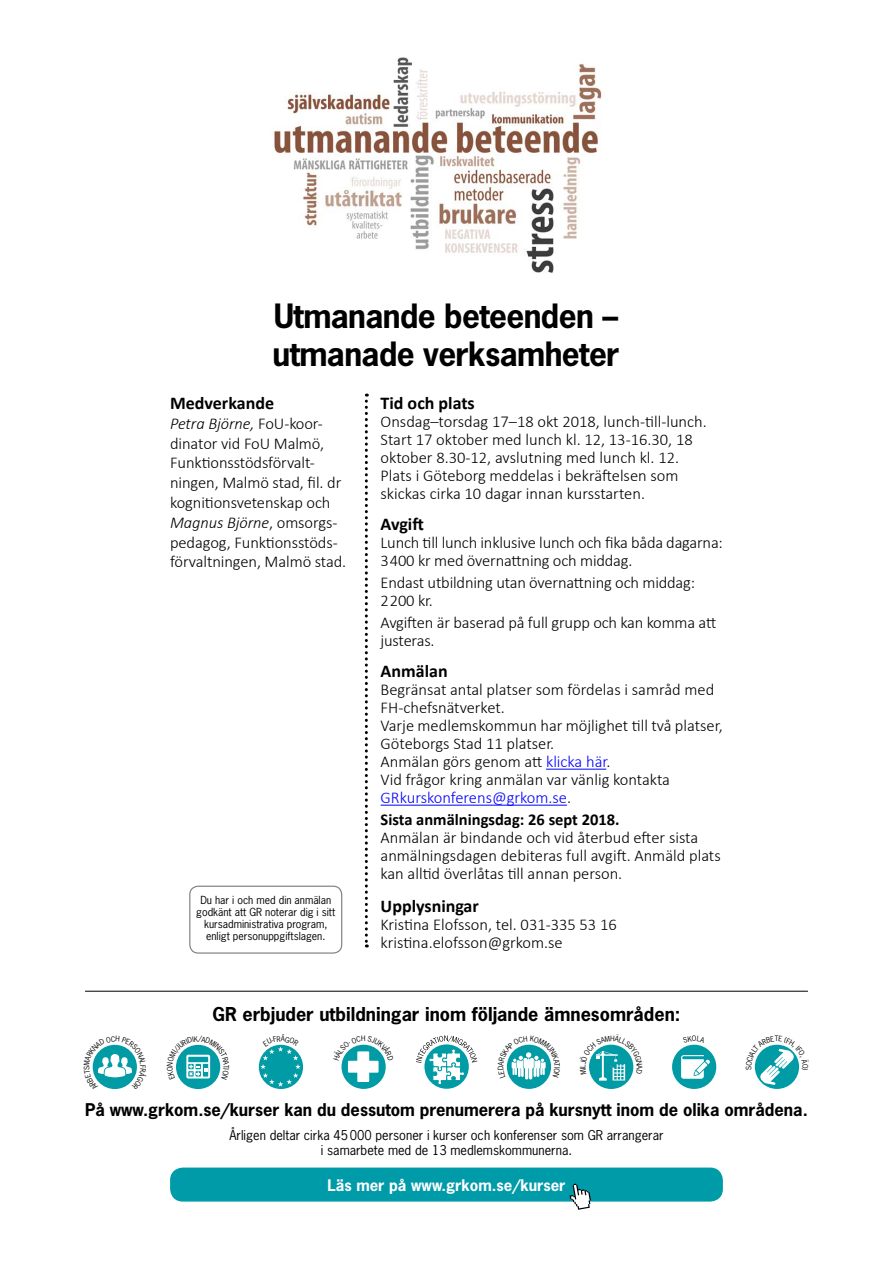
<style>
.page{position:relative;width:893px;height:1263px;background:#fff}
.page>*{position:absolute;margin:0;border:0;box-sizing:border-box;transform-origin:0 0}
.t1{font:700 31.5px/37.8px "News Gothic";letter-spacing:-.02em;color:#000}
.t2{font:700 18px "Calibri";color:#000}
.t3{font:700 18px "News Gothic";color:#000}
.t4{font:300 16.5px/18px "Calibri";color:#000}
.t5{font:700 16.5px "News Gothic";color:#000}
.t6{font:700 16.5px "Calibri";color:#000}
.t7{font:700 15px "News Gothic";color:#fff}
.t8{font:12.75px/15px "News Gothic";color:#000;text-align:center}
.t9{font:10.5px/12px "News Gothic";color:#000;text-align:center}
.s1{font-style:italic}
.s2{color:#00f}
</style>
<div class="page">
<svg style="left:365px;top:394px;width:3px;height:553px"></svg>
<div style="left:189px;top:886px;width:153px;height:68px;border:1px solid #000;border-radius:9px"></div>
<hr style="left:546px;top:769px;width:60px;height:1px;background:#00f">
<hr style="left:381px;top:805px;width:186px;height:1px;background:#00f">
<hr style="left:85px;top:991px;width:723px;height:1px;background:#000">
<div style="left:170px;top:1167px;width:553px;height:34px;background:#009ba9;border-radius:13px"></div>
<svg style="left:570px;top:1183px;width:21px;height:27px"></svg>
<div style="left:176px;top:1045px;width:44px;height:44px;background:#009ba4;border-radius:50%"></div>
<div style="left:589px;top:1045px;width:44px;height:44px;background:#009ba4;border-radius:50%"></div>
<div style="left:259px;top:1045px;width:44px;height:44px;background:#009ba4;border-radius:50%"></div>
<div style="left:341px;top:1045px;width:45px;height:44px;background:#009ba4;border-radius:50%"></div>
<div style="left:507px;top:1045px;width:44px;height:44px;background:#009ba4;border-radius:50%"></div>
<div style="left:755px;top:1045px;width:44px;height:44px;background:#009ba4;border-radius:50%"></div>
<div style="left:672px;top:1045px;width:44px;height:44px;background:#009ba4;border-radius:50%"></div>
<svg style="left:681px;top:1055px;width:29px;height:24px"></svg>
<svg style="left:424px;top:1044px;width:45px;height:45px"></svg>
<svg style="left:416px;top:1035px;width:61px;height:50px"></svg>
<img style="left:273px;top:57px;width:329px;height:216px">
<svg style="left:176px;top:1044px;width:45px;height:36px"></svg>
<svg style="left:589px;top:1044px;width:45px;height:37px"></svg>
<svg style="left:92px;top:1044px;width:45px;height:45px"></svg>
<svg style="left:260px;top:1044px;width:41px;height:43px"></svg>
<svg style="left:341px;top:1044px;width:45px;height:38px"></svg>
<svg style="left:506px;top:1044px;width:46px;height:35px"></svg>
<svg style="left:754px;top:1044px;width:46px;height:41px"></svg>
<h1 class="t1" style="left:272px;top:297px;width:348px">Utmanande beteenden – utmanade verksamheter</h1>
<p class="t2" style="left:170px;top:390px;width:105px">Medverkande</p>
<p class="t4" style="left:170px;top:413px;width:178px;line-height:19.8px"><span class="s1">Petra Björne,</span> FoU-koor&shy;dinator vid FoU Malmö,<br>Funktionsstödsförvalt&shy;ningen, Malmö stad, fil. dr kognitionsvetenskap och<br><span class="s1">Magnus Björne</span>, omsorgs&shy;pedagog, Funktionsstöds&shy;förvaltningen, Malmö stad.</p>
<p class="t9" style="left:196px;top:894px;width:141px">Du har i och med din anmälan godkänt att GR noterar dig i sitt kursadministrativa program, enligt personuppgiftslagen.</p>
<p class="t2" style="left:381px;top:390px;width:96px">Tid och plats</p>
<p class="t4" style="left:381px;top:412px;width:328px">Onsdag–torsdag 17–18 okt 2018, lunch-till-lunch.<br>Start 17 oktober med lunch kl. 12, 13-16.30, 18 oktober 8.30-12, avslutning med lunch kl. 12.<br>Plats i Göteborg meddelas i bekräftelsen som skickas cirka 10 dagar innan kursstarten.</p>
<p class="t2" style="left:381px;top:511px;width:45px">Avgift</p>
<p class="t4" style="left:381px;top:533px;width:344px">Lunch till lunch inklusive lunch och fika båda dagarna:<br>3 400 kr med övernattning och middag.</p>
<p class="t4" style="left:381px;top:573px;width:316px">Endast utbildning utan övernattning och middag:<br>2 200 kr.</p>
<p class="t4" style="left:381px;top:614px;width:337px">Avgiften är baserad på full grupp och kan komma att justeras.</p>
<p class="t2" style="left:381px;top:658px;width:69px">Anmälan</p>
<p class="t4" style="left:381px;top:680px;width:344px">Begränsat antal platser som fördelas i samråd med FH-chefsnätverket.<br>Varje medlemskommun har möjlighet till två platser, Göteborgs Stad 11 platser.<br>Anmälan görs genom att <span class="s2">klicka här</span>.<br>Vid frågor kring anmälan var vänlig kontakta <span class="s2">GRkurskonferens@grkom.se</span>.</p>
<p class="t6" style="left:381px;top:808px;width:241px">Sista anmälningsdag: 26 sept 2018.</p>
<p class="t4" style="left:381px;top:829px;width:342px">Anmälan är bindande och vid återbud efter sista anmälningsdagen debiteras full avgift. Anmäld plats kan alltid överlåtas till annan person.</p>
<p class="t2" style="left:381px;top:893px;width:100px">Upplysningar</p>
<p class="t4" style="left:381px;top:915px;width:238px">Kristina Elofsson, tel. 031-335 53 16 kristina.elofsson@grkom.se</p>
<p class="t3" style="left:213px;top:1002px;width:469px">GR erbjuder utbildningar inom följande ämnesområden:</p>
<p class="t5" style="left:85px;top:1099px;width:724px">På www.grkom.se/kurser kan du dessutom prenumerera på kursnytt inom de olika områdena.</p>
<p class="t8" style="left:229px;top:1127px;width:436px">Årligen deltar cirka 45000 personer i kurser och konferenser som GR arrangerar i samarbete med de 13 medlemskommunerna.</p>
<p class="t7" style="left:327px;top:1175px;width:240px">Läs mer på www.grkom.se/kurser</p>
</div>
